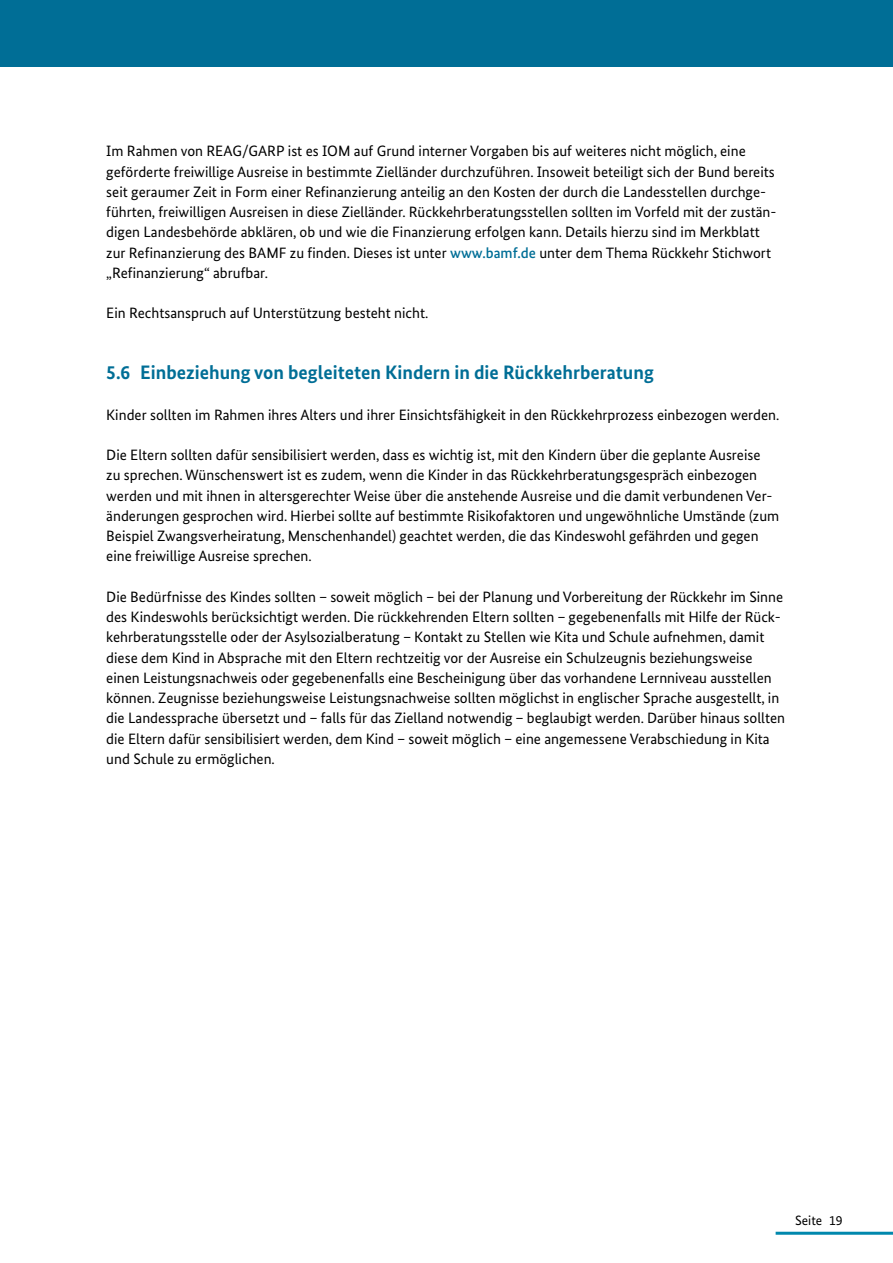
<style>
.page{position:relative;width:893px;height:1263px;background:#fff}
.page>*{position:absolute;margin:0;border:0;box-sizing:border-box;transform-origin:0 0}
.t1{font:700 19.5px "Bundes Sans";color:#006e96}
.t2{font:15px/20.2px "Bundes Sans";color:#000}
.t3{font:13.5px "Bundes Sans";color:#000}
.s1{font-weight:500;color:#006e96}
</style>
<div class="page">
<hr style="left:776px;top:1232px;width:117px;height:3px;background:#0088ad">
<div style="left:0;top:0;width:893px;height:67px;background:#006e96"></div>
<p class="t2" style="left:106px;top:141px;width:672px">Im Rahmen von REAG/GARP ist es IOM auf Grund interner Vorgaben bis auf weiteres nicht möglich, eine geförderte freiwillige Ausreise in bestimmte Zielländer durchzuführen. Insoweit beteiligt sich der Bund bereits seit geraumer Zeit in Form einer Refinanzierung anteilig an den Kosten der durch die Landesstellen durchge&shy;führten, freiwilligen Ausreisen in diese Zielländer. Rückkehrberatungsstellen sollten im Vorfeld mit der zustän&shy;digen Landesbehörde abklären, ob und wie die Finanzierung erfolgen kann. Details hierzu sind im Merkblatt zur Refinanzierung des BAMF zu finden. Dieses ist unter <span class="s1">www.bamf.de</span> unter dem Thema Rückkehr Stichwort „Refinanzierung“ abrufbar.</p>
<p class="t2" style="left:106px;top:303px;width:324px">Ein Rechtsanspruch auf Unterstützung besteht nicht.</p>
<h2 class="t1" style="left:106px;top:360px;width:549px">5.6 Einbeziehung von begleiteten Kindern in die Rückkehrberatung</h2>
<p class="t2" style="left:106px;top:404px;width:675px">Kinder sollten im Rahmen ihres Alters und ihrer Einsichtsfähigkeit in den Rückkehrprozess einbezogen werden.</p>
<p class="t2" style="left:106px;top:445px;width:674px">Die Eltern sollten dafür sensibilisiert werden, dass es wichtig ist, mit den Kindern über die geplante Ausreise<br>zu sprechen. Wünschenswert ist es zudem, wenn die Kinder in das Rückkehrberatungsgespräch einbezogen werden und mit ihnen in altersgerechter Weise über die anstehende Ausreise und die damit verbundenen Ver&shy;änderungen gesprochen wird. Hierbei sollte auf bestimmte Risikofaktoren und ungewöhnliche Umstände (zum Beispiel Zwangsverheiratung, Menschenhandel) geachtet werden, die das Kindeswohl gefährden und gegen eine freiwillige Ausreise sprechen.</p>
<p class="t2" style="left:106px;top:586px;width:680px">Die Bedürfnisse des Kindes sollten – soweit möglich – bei der Planung und Vorbereitung der Rückkehr im Sinne des Kindeswohls berücksichtigt werden. Die rückkehrenden Eltern sollten – gegebenenfalls mit Hilfe der Rück&shy;kehrberatungsstelle oder der Asylsozialberatung – Kontakt zu Stellen wie Kita und Schule aufnehmen, damit diese dem Kind in Absprache mit den Eltern rechtzeitig vor der Ausreise ein Schulzeugnis beziehungsweise einen Leistungsnachweis oder gegebenenfalls eine Bescheinigung über das vorhandene Lernniveau ausstellen können. Zeugnisse beziehungsweise Leistungsnachweise sollten möglichst in englischer Sprache ausgestellt, in die Landessprache übersetzt und – falls für das Zielland notwendig – beglaubigt werden. Darüber hinaus sollten die Eltern dafür sensibilisiert werden, dem Kind – soweit möglich – eine angemessene Verabschiedung in Kita und Schule zu ermöglichen.</p>
<p class="t3" style="left:795px;top:1212px;width:49px">Seite 19</p>
</div>
